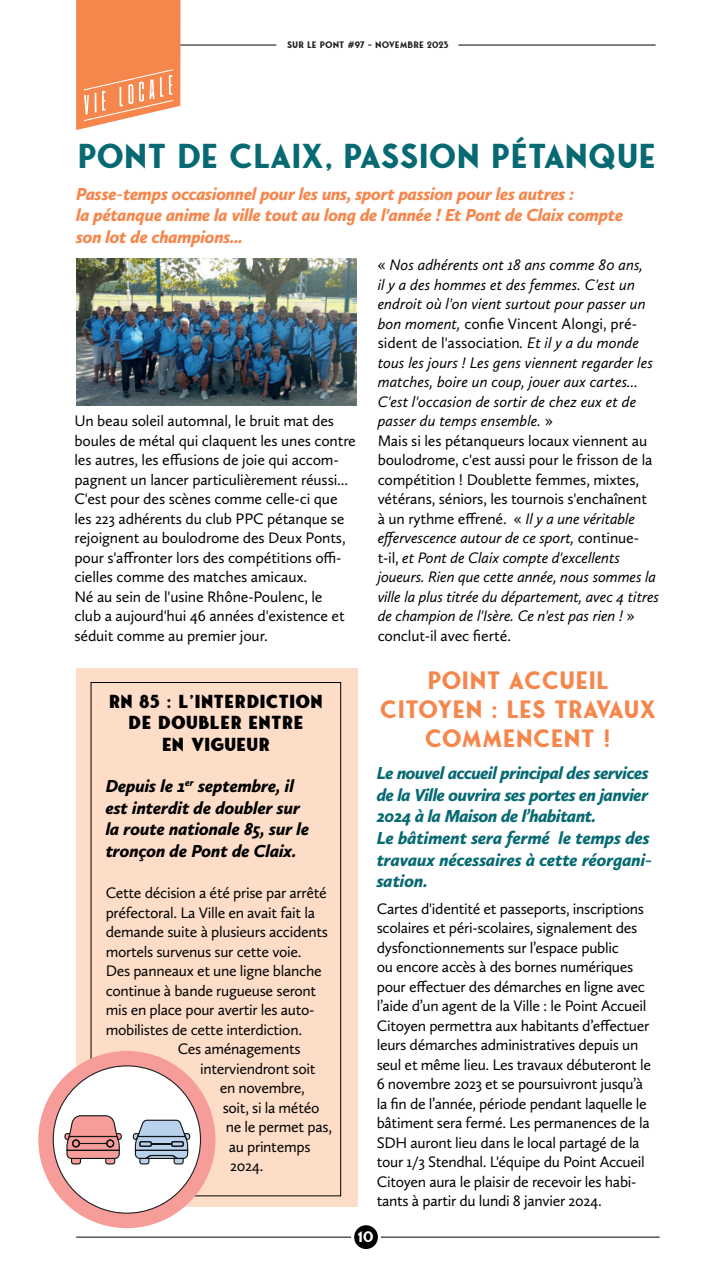
<style>
.page{position:relative;width:723px;height:1276px;background:#fff}
.page>*{position:absolute;margin:0;border:0;box-sizing:border-box;transform-origin:0 0}
.t1{font:700 33px "Fonseca";letter-spacing:-.01em;color:#076a73}
.t2{font:700 24px/28.8px "Fonseca";color:#f5874d;text-align:center}
.t3{font:italic 900 18px/21.6px "Calluna Sans";letter-spacing:-.02em;color:#076a73}
.t4{font:italic 900 18px/21.6px "Calluna Sans";letter-spacing:-.01em;color:#f5874d}
.t5{font:italic 900 18px/21.6px "Calluna Sans";color:#000}
.t6{font:18px/21.6px "Fonseca Grande";color:#000;text-align:center}
.t7{font:15.75px/19.5px "Calluna Sans";letter-spacing:-.02em;color:#000}
.t8{font:italic 15.75px/19.5px "Calluna Sans";color:#000}
.t9{font:700 14.55px "Fonseca";color:#fff}
.t10{font:700 9px "Fonseca";color:#231f20}
.s1{font-style:normal}
.s2{font-style:italic}
</style>
<div class="page">
<hr style="left:81px;top:45px;width:195px;height:1px;background:#000">
<hr style="left:458px;top:45px;width:197px;height:1px;background:#000">
<hr style="left:76px;top:1236px;width:583px;height:1px;background:#000">
<div style="left:353px;top:1223px;width:26px;height:27px;background:#000;border-radius:50%"></div>
<div style="left:351px;top:1222px;width:30px;height:30px;border:3px solid #fff;border-radius:50%"></div>
<div style="left:76px;top:669px;width:282px;height:537px;background:#fdddc8"></div>
<svg style="left:90px;top:682px;width:251px;height:514px"></svg>
<svg style="left:76px;top:0;width:104px;height:130px;background:#f69766"></svg>
<div style="left:38px;top:1051px;width:177px;height:177px;background:#f69d9a;border-radius:50%"></div>
<div style="left:53px;top:1066px;width:147px;height:147px;background:#fff;border-radius:50%"></div>
<svg style="left:64px;top:1115px;width:58px;height:49px"></svg>
<svg style="left:133px;top:1119px;width:57px;height:45px"></svg>
<img style="left:76px;top:258px;width:280px;height:147px">
<p class="t10" style="left:287px;top:39px;width:163px">SUR LE PONT #97 - NOVEMBRE 2023</p>
<p class="t1" style="left:77px;top:136px;width:580px">PONT DE CLAIX, PASSION PÉTANQUE</p>
<p class="t4" style="left:76px;top:182px;width:548px">Passe-temps occasionnel pour les uns, sport passion pour les autres :<br>la pétanque anime la ville tout au long de l'année ! Et Pont de Claix compte son lot de champions...</p>
<p class="t7" style="left:74px;top:411px;width:283px">Un beau soleil automnal, le bruit mat des boules de métal qui claquent les unes contre les autres, les effusions de joie qui accom&shy;pagnent un lancer particulièrement réussi...<br>C'est pour des scènes comme celle-ci que les 223 adhérents du club PPC pétanque se rejoignent au boulodrome des Deux Ponts, pour s'affronter lors des compétitions offi&shy;cielles comme des matches amicaux.<br>Né au sein de l'usine Rhône-Poulenc, le<br>club a aujourd'hui 46 années d'existence et séduit comme au premier jour.</p>
<p class="t6" style="left:109px;top:690px;width:216px">RN 85 : L'INTERDICTION<br>DE DOUBLER ENTRE<br>EN VIGUEUR</p>
<p class="t5" style="left:106px;top:775px;width:205px">Depuis le 1<sup>er</sup> septembre, il est interdit de doubler sur la route nationale 85, sur le tronçon de Pont de Claix.</p>
<p class="t7" style="left:106px;top:883px;width:223px">Cette décision a été prise par arrêté</p>
<p class="t7" style="left:106px;top:902px;width:211px">préfectoral. La Ville en avait fait la</p>
<p class="t7" style="left:106px;top:922px;width:224px">demande suite à plusieurs accidents</p>
<p class="t7" style="left:106px;top:941px;width:197px">mortels survenus sur cette voie.</p>
<p class="t7" style="left:106px;top:961px;width:217px">Des panneaux et une ligne blanche</p>
<p class="t7" style="left:106px;top:980px;width:212px">continue à bande rugueuse seront</p>
<p class="t7" style="left:106px;top:1000px;width:210px">mis en place pour avertir les auto-</p>
<p class="t7" style="left:106px;top:1019px;width:198px">mobilistes de cette interdiction.</p>
<p class="t7" style="left:178px;top:1039px;width:124px">Ces aménagements</p>
<p class="t7" style="left:200px;top:1058px;width:117px">interviendront soit</p>
<p class="t7" style="left:220px;top:1078px;width:87px">en novembre,</p>
<p class="t7" style="left:223px;top:1097px;width:98px">soit, si la météo</p>
<p class="t7" style="left:226px;top:1117px;width:108px">ne le permet pas,</p>
<p class="t7" style="left:229px;top:1136px;width:83px">au printemps</p>
<p class="t7" style="left:230px;top:1156px;width:35px">2024.</p>
<p class="t8" style="left:378px;top:255px;width:277px"><span class="s1">«</span> Nos adhérents ont 18 ans comme 80 ans, il y a des hommes et des femmes. C'est un endroit où l'on vient surtout pour passer un bon moment, <span class="s1">confie Vincent Alongi, pré&shy;sident de l'association</span>. Et il y a du monde tous les jours ! Les gens viennent regarder les matches, boire un coup, jouer aux cartes...<br>C'est l'occasion de sortir de chez eux et de passer du temps ensemble. <span class="s1">»</span></p>
<p class="t7" style="left:378px;top:430px;width:283px">Mais si les pétanqueurs locaux viennent au boulodrome, c'est aussi pour le frisson de la compétition ! Doublette femmes, mixtes, vétérans, séniors, les tournois s'enchaînent<br>à un rythme effrené. « <span class="s2">Il y a une véritable effervescence autour de ce sport,</span> continue&shy;t-il, <span class="s2">et Pont de Claix compte d'excellents joueurs. Rien que cette année, nous sommes la ville la plus titrée du département, avec 4 titres de champion de l'Isère. Ce n'est pas rien !</span> » conclut-il avec fierté.</p>
<p class="t2" style="left:380px;top:666px;width:278px">POINT ACCUEIL<br>CITOYEN : LES TRAVAUX<br>COMMENCENT !</p>
<p class="t3" style="left:377px;top:762px;width:277px">Le nouvel accueil principal des services de la Ville ouvrira ses portes en janvier<br>2024 à la Maison de l’habitant.<br>Le bâtiment sera fermé le temps des travaux nécessaires à cette réorgani&shy;sation.</p>
<p class="t7" style="left:377px;top:898px;width:276px">Cartes d'identité et passeports, inscriptions scolaires et péri-scolaires, signalement des dysfonctionnements sur l’espace public<br>ou encore accès à des bornes numériques pour effectuer des démarches en ligne avec l’aide d’un agent de la Ville : le Point Accueil Citoyen permettra aux habitants d’effectuer leurs démarches administratives depuis un seul et même lieu. Les travaux débuteront le 6 novembre 2023 et se poursuivront jusqu’à la fin de l’année, période pendant laquelle le bâtiment sera fermé. Les permanences de la SDH auront lieu dans le local partagé de la tour 1/3 Stendhal. L'équipe du Point Accueil Citoyen aura le plaisir de recevoir les habi&shy;tants à partir du lundi 8 janvier 2024.</p>
<p class="t9" style="left:357px;top:1227px;width:18px">10</p>
</div>
